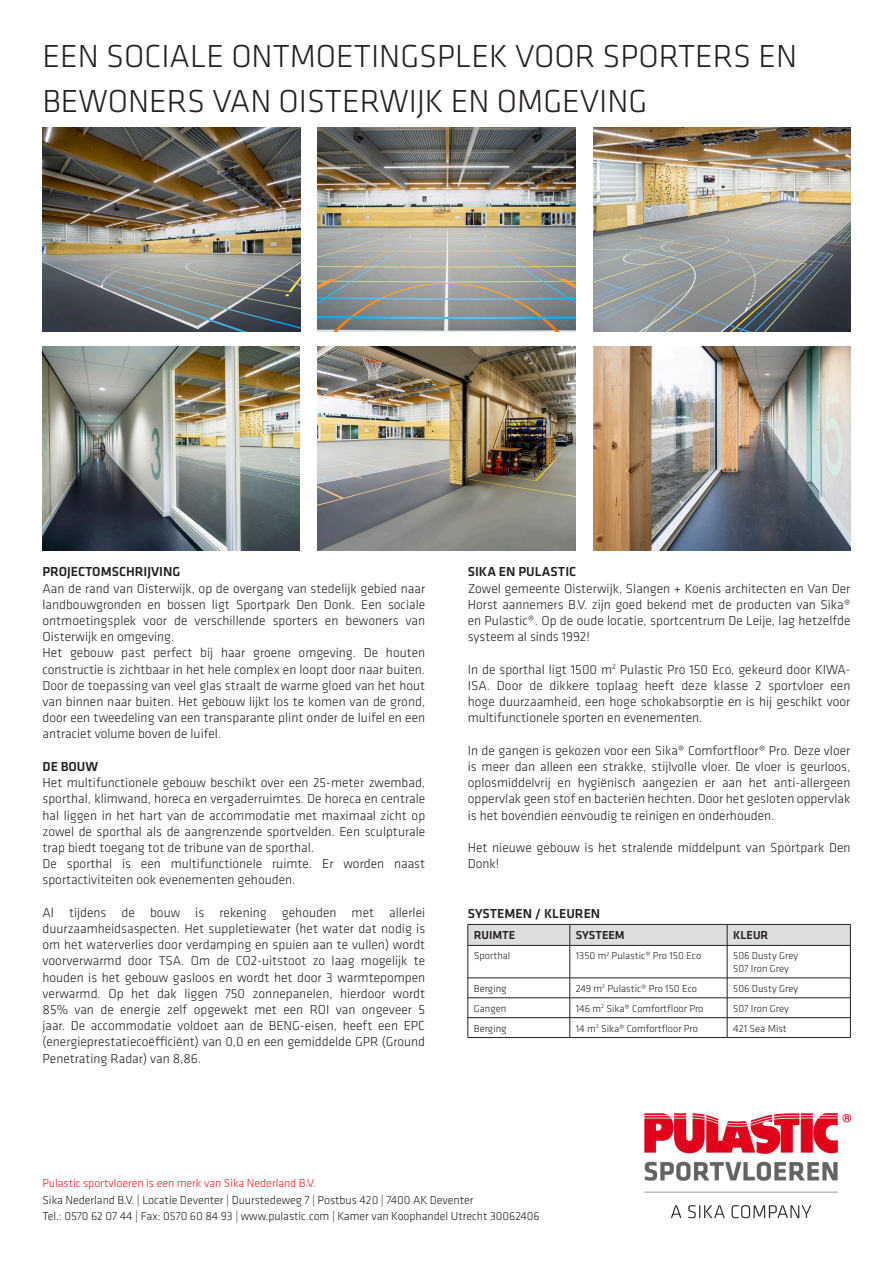
<style>
.page{position:relative;width:893px;height:1263px;background:#fff}
.page>*{position:absolute;margin:0;border:0;box-sizing:border-box;transform-origin:0 0}
.t1{font:300 33px/45px "Klavika";color:#231f20}
.t2{font:300 13.5px/16.2px "Klavika";color:#231f20;text-align:justify}
.t3{font:500 13.5px "Klavika";color:#231f20}
.t4{font:300 12px/16.5px "Klavika";letter-spacing:-.005em;color:#231f20}
.t5{font:300 12px "Klavika";letter-spacing:-.005em;color:#ec1d25}
.t6{font:500 12px "Klavika";color:#231f20}
.t7{font:300 10.5px "Klavika";color:#231f20}
</style>
<div class="page">
<img style="left:645px;top:1113px;width:205px;height:106px">
<img style="left:43px;top:127px;width:257px;height:204px">
<img style="left:318px;top:127px;width:257px;height:204px">
<img style="left:593px;top:127px;width:257px;height:204px">
<img style="left:317px;top:346px;width:258px;height:204px">
<img style="left:43px;top:346px;width:257px;height:204px">
<img style="left:593px;top:346px;width:257px;height:204px">
<svg style="left:468px;top:924px;width:383px;height:21px;background:#d1d2d4"></svg>
<hr style="left:468px;top:945px;width:102px;height:1px;background:#231f20">
<hr style="left:468px;top:945px;width:1px;height:33px;background:#231f20">
<hr style="left:570px;top:945px;width:157px;height:1px;background:#231f20">
<hr style="left:570px;top:945px;width:1px;height:33px;background:#231f20">
<hr style="left:727px;top:945px;width:123px;height:1px;background:#231f20">
<hr style="left:727px;top:945px;width:1px;height:33px;background:#231f20">
<hr style="left:850px;top:945px;width:1px;height:33px;background:#231f20">
<hr style="left:468px;top:978px;width:102px;height:1px;background:#231f20">
<hr style="left:570px;top:978px;width:157px;height:1px;background:#231f20">
<hr style="left:727px;top:978px;width:123px;height:1px;background:#231f20">
<hr style="left:468px;top:997px;width:102px;height:1px;background:#231f20">
<hr style="left:570px;top:997px;width:157px;height:1px;background:#231f20">
<hr style="left:727px;top:997px;width:123px;height:1px;background:#231f20">
<hr style="left:468px;top:1017px;width:102px;height:1px;background:#231f20">
<svg style="left:468px;top:978px;width:1px;height:59px"></svg>
<hr style="left:570px;top:1017px;width:157px;height:1px;background:#231f20">
<svg style="left:570px;top:978px;width:1px;height:59px"></svg>
<hr style="left:727px;top:1017px;width:123px;height:1px;background:#231f20">
<svg style="left:727px;top:978px;width:1px;height:59px"></svg>
<svg style="left:850px;top:978px;width:1px;height:59px"></svg>
<hr style="left:468px;top:1037px;width:102px;height:1px;background:#231f20">
<hr style="left:570px;top:1037px;width:157px;height:1px;background:#231f20">
<hr style="left:727px;top:1037px;width:123px;height:1px;background:#231f20">
<p class="t1" style="left:43px;top:34px;width:756px">EEN SOCIALE ONTMOETINGSPLEK VOOR SPORTERS EN<br>BEWONERS VAN OISTERWIJK EN OMGEVING</p>
<p class="t3" style="left:43px;top:565px;width:139px">PROJECTOMSCHRIJVING</p>
<p class="t2" style="left:43px;top:580px;width:384px">Aan de rand van Oisterwijk, op de overgang van stedelijk gebied naar landbouwgronden en bossen ligt Sportpark Den Donk. Een sociale ontmoetingsplek voor de verschillende sporters en bewoners van Oisterwijk en omgeving.</p>
<p class="t2" style="left:43px;top:645px;width:384px">Het gebouw past perfect bij haar groene omgeving. De houten constructie is zichtbaar in het hele complex en loopt door naar buiten.<br>Door de toepassing van veel glas straalt de warme gloed van het hout van binnen naar buiten. Het gebouw lijkt los te komen van de grond, door een tweedeling van een transparante plint onder de luifel en een antraciet volume boven de luifel.</p>
<p class="t3" style="left:43px;top:759px;width:57px">DE BOUW</p>
<p class="t2" style="left:43px;top:775px;width:384px">Het multifunctionele gebouw beschikt over een 25-meter zwembad, sporthal, klimwand, horeca en vergaderruimtes. De horeca en centrale hal liggen in het hart van de accommodatie met maximaal zicht op zowel de sporthal als de aangrenzende sportvelden. Een sculpturale trap biedt toegang tot de tribune van de sporthal.</p>
<p class="t2" style="left:43px;top:856px;width:384px">De sporthal is een multifunctionele ruimte. Er worden naast sportactiviteiten ook evenementen gehouden.</p>
<p class="t2" style="left:43px;top:904px;width:384px">Al tijdens de bouw is rekening gehouden met allerlei duurzaamheidsaspecten. Het suppletiewater (het water dat nodig is om het waterverlies door verdamping en spuien aan te vullen) wordt voorverwarmd door TSA. Om de CO2-uitstoot zo laag mogelijk te houden is het gebouw gasloos en wordt het door 3 warmtepompen verwarmd. Op het dak liggen 750 zonnepanelen, hierdoor wordt 85% van de energie zelf opgewekt met een ROI van ongeveer 5 jaar. De accommodatie voldoet aan de BENG-eisen, heeft een EPC (energieprestatiecoëfficiënt) van 0,0 en een gemiddelde GPR (Ground Penetrating Radar) van 8,86.</p>
<p class="t3" style="left:468px;top:565px;width:110px">SIKA EN PULASTIC</p>
<p class="t2" style="left:468px;top:580px;width:384px">Zowel gemeente Oisterwijk, Slangen + Koenis architecten en Van Der Horst aannemers B.V. zijn goed bekend met de producten van Sika® en Pulastic®. Op de oude locatie, sportcentrum De Leije, lag hetzelfde systeem al sinds 1992!</p>
<p class="t2" style="left:468px;top:661px;width:384px">In de sporthal ligt 1500 m<sup>2</sup> Pulastic Pro 150 Eco, gekeurd door KIWA-ISA. Door de dikkere toplaag heeft deze klasse 2 sportvloer een hoge duurzaamheid, een hoge schokabsorptie en is hij geschikt voor multifunctionele sporten en evenementen.</p>
<p class="t2" style="left:468px;top:742px;width:384px">In de gangen is gekozen voor een Sika® Comfortfloor® Pro. Deze vloer is meer dan alleen een strakke, stijlvolle vloer. De vloer is geurloos, oplosmiddelvrij en hygiënisch aangezien er aan het anti-allergeen oppervlak geen stof en bacteriën hechten. Door het gesloten oppervlak is het bovendien eenvoudig te reinigen en onderhouden.</p>
<p class="t2" style="left:468px;top:839px;width:384px">Het nieuwe gebouw is het stralende middelpunt van Sportpark Den<br>Donk!</p>
<p class="t3" style="left:468px;top:906px;width:134px">SYSTEMEN / KLEUREN</p>
<p class="t6" style="left:474px;top:929px;width:43px">RUIMTE</p>
<p class="t6" style="left:576px;top:929px;width:50px">SYSTEEM</p>
<p class="t6" style="left:733px;top:929px;width:37px">KLEUR</p>
<p class="t7" style="left:474px;top:950px;width:38px">Sporthal</p>
<p class="t7" style="left:576px;top:950px;width:127px">1350 m<sup>2</sup> Pulastic® Pro 150 Eco</p>
<p class="t7" style="left:733px;top:950px;width:66px">506 Dusty Grey</p>
<p class="t7" style="left:733px;top:963px;width:57px">507 Iron Grey</p>
<p class="t7" style="left:474px;top:982px;width:34px">Berging</p>
<p class="t7" style="left:576px;top:982px;width:123px">249 m<sup>2</sup> Pulastic® Pro 150 Eco</p>
<p class="t7" style="left:733px;top:982px;width:66px">506 Dusty Grey</p>
<p class="t7" style="left:474px;top:1002px;width:34px">Gangen</p>
<p class="t7" style="left:576px;top:1002px;width:129px">146 m<sup>2</sup> Sika® Comfortfloor Pro</p>
<p class="t7" style="left:733px;top:1002px;width:57px">507 Iron Grey</p>
<p class="t7" style="left:474px;top:1022px;width:34px">Berging</p>
<p class="t7" style="left:576px;top:1022px;width:124px">14 m<sup>2</sup> Sika® Comfortfloor Pro</p>
<p class="t7" style="left:733px;top:1022px;width:55px">421 Sea Mist</p>
<p class="t5" style="left:43px;top:1177px;width:275px">Pulastic sportvloeren is een merk van Sika Nederland B.V.</p>
<p class="t4" style="left:43px;top:1192px;width:499px">Sika Nederland B.V. | Locatie Deventer | Duurstedeweg 7 | Postbus 420 | 7400 AK Deventer<br>Tel.: 0570 62 07 44 | Fax: 0570 60 84 93 | www.pulastic.com | Kamer van Koophandel Utrecht 30062406</p>
</div>
